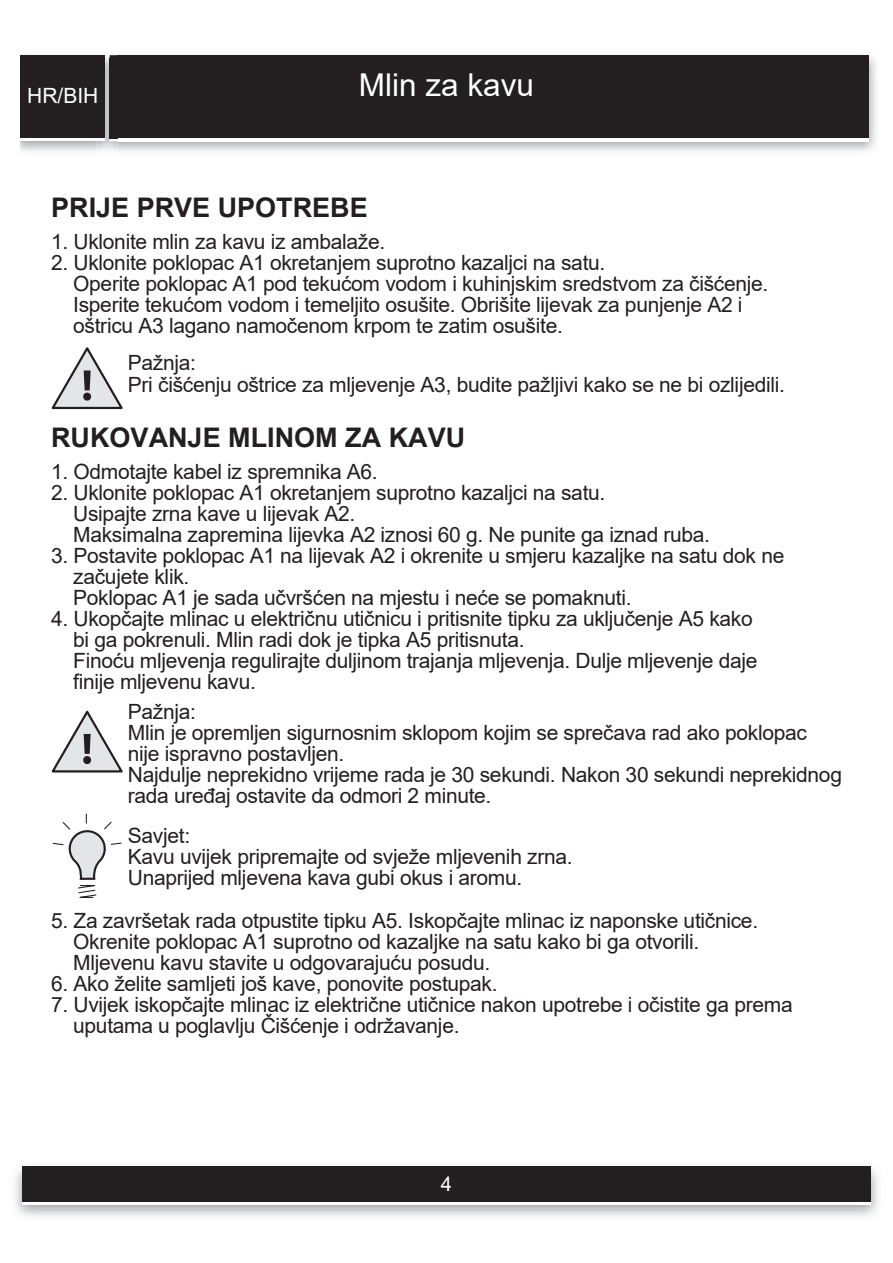
<style>
.page{position:relative;width:893px;height:1263px;background:#fff}
.page>*{position:absolute;margin:0;border:0;box-sizing:border-box;transform-origin:0 0}
.t1{font:31.5px "Arial";color:#fff}
.t2{font:700 27px "Arial";color:#231f20}
.t3{font:21px/21px "Arial";letter-spacing:-.015em;color:#231f20}
.t4{font:21px "Arial";color:#fff}
.t5{font:20.25px "Arial";color:#fff}
</style>
<div class="page">
<div style="left:110px;top:55px;width:759px;height:83px;background:#231f20"></div>
<img style="left:15px;top:1166px;width:863px;height:50px">
<div style="left:23px;top:1170px;width:848px;height:35px;background:#fff"></div>
<div style="left:23px;top:1166px;width:848px;height:36px;background:#231f20"></div>
<img style="left:97px;top:52px;width:21px;height:102px">
<img style="left:110px;top:138px;width:8px;height:3px">
<img style="left:110px;top:58px;width:8px;height:80px">
<div style="left:20px;top:58px;width:85px;height:83px;background:#fff"></div>
<div style="left:20px;top:55px;width:85px;height:83px;background:#231f20"></div>
<svg style="left:51px;top:347px;width:72px;height:63px"></svg>
<svg style="left:51px;top:710px;width:72px;height:63px"></svg>
<svg style="left:53px;top:814px;width:69px;height:84px"></svg>
<p class="t4" style="left:27px;top:81px;width:73px">HR/BIH</p>
<h1 class="t1" style="left:359px;top:63px;width:177px">Mlin za kavu</h1>
<p class="t2" style="left:51px;top:188px;width:318px">PRIJE PRVE UPOTREBE</p>
<p class="t3" style="left:51px;top:230px;width:336px">1. Uklonite mlin za kavu iz ambalaže.</p>
<p class="t3" style="left:73px;top:251px;width:697px;text-indent:-22px">2. Uklonite poklopac A1 okretanjem suprotno kazaljci na satu.<br>Operite poklopac A1 pod tekućom vodom i kuhinjskim sredstvom za čišćenje.<br>Isperite tekućom vodom i temeljito osušite. Obrišite lijevak za punjenje A2 i oštricu A3 lagano namočenom krpom te zatim osušite.</p>
<p class="t3" style="left:128px;top:352px;width:658px">Pažnja:<br>Pri čišćenju oštrice za mljevenje A3, budite pažljivi kako se ne bi ozlijedili.</p>
<p class="t2" style="left:51px;top:418px;width:415px">RUKOVANJE MLINOM ZA KAVU</p>
<p class="t3" style="left:51px;top:461px;width:328px">1. Odmotajte kabel iz spremnika A6.</p>
<p class="t3" style="left:73px;top:482px;width:638px;text-indent:-22px">2. Uklonite poklopac A1 okretanjem suprotno kazaljci na satu.<br>Usipajte zrna kave u lijevak A2.<br>Maksimalna zapremina lijevka A2 iznosi 60 g. Ne punite ga iznad ruba.</p>
<p class="t3" style="left:73px;top:545px;width:713px;text-indent:-22px">3. Postavite poklopac A1 na lijevak A2 i okrenite u smjeru kazaljke na satu dok ne začujete klik.<br>Poklopac A1 je sada učvršćen na mjestu i neće se pomaknuti.</p>
<p class="t3" style="left:73px;top:608px;width:686px;text-indent:-22px">4. Ukopčajte mlinac u električnu utičnicu i pritisnite tipku za uključenje A5 kako bi ga pokrenuli. Mlin radi dok je tipka A5 pritisnuta.<br>Finoću mljevenja regulirajte duljinom trajanja mljevenja. Dulje mljevenje daje finije mljevenu kavu.</p>
<p class="t3" style="left:128px;top:701px;width:716px">Pažnja:<br>Mlin je opremljen sigurnosnim sklopom kojim se sprečava rad ako poklopac nije ispravno postavljen.<br>Najdulje neprekidno vrijeme rada je 30 sekundi. Nakon 30 sekundi neprekidnog rada uređaj ostavite da odmori 2 minute.</p>
<p class="t3" style="left:128px;top:825px;width:446px">Savjet:<br>Kavu uvijek pripremajte od svježe mljevenih zrna.<br>Unaprijed mljevena kava gubi okus i aromu.</p>
<p class="t3" style="left:73px;top:910px;width:686px;text-indent:-22px">5. Za završetak rada otpustite tipku A5. Iskopčajte mlinac iz naponske utičnice.<br>Okrenite poklopac A1 suprotno od kazaljke na satu kako bi ga otvorili.<br>Mljevenu kavu stavite u odgovarajuću posudu.</p>
<p class="t3" style="left:51px;top:973px;width:448px">6. Ako želite samljeti još kave, ponovite postupak.</p>
<p class="t3" style="left:73px;top:994px;width:721px;text-indent:-22px">7. Uvijek iskopčajte mlinac iz električne utičnice nakon upotrebe i očistite ga prema uputama u poglavlju Čišćenje i održavanje.</p>
<p class="t5" style="left:441px;top:1170px;width:13px">4</p>
</div>
